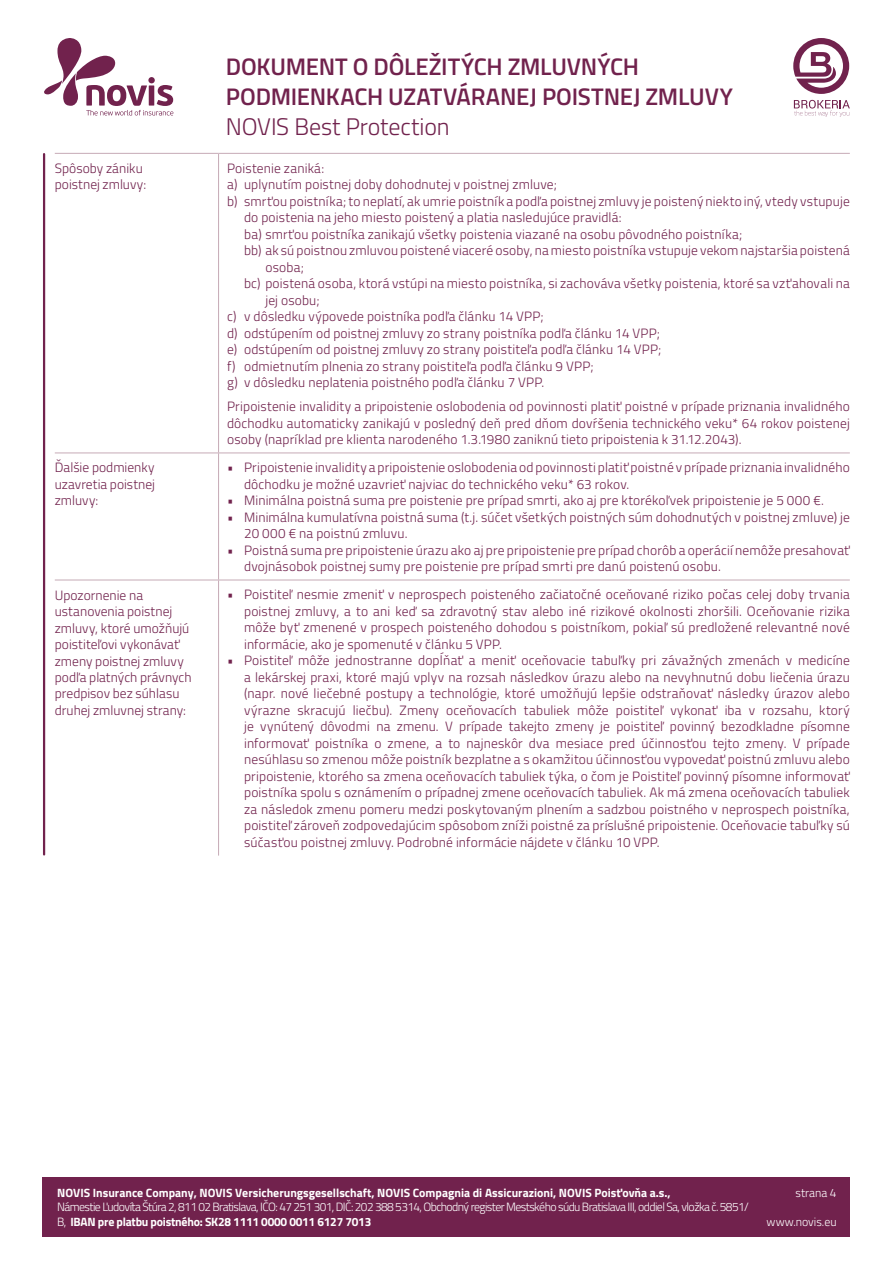
<style>
.page{position:relative;width:893px;height:1263px;background:#fff}
.page>*{position:absolute;margin:0;border:0;box-sizing:border-box;transform-origin:0 0}
.t1{font:600 24px/30px "Titillium Web";letter-spacing:-.01em;color:#71224d}
.t2{font:300 24px "Titillium Web";letter-spacing:-.005em;color:#71224d}
.t3{font:300 13.5px/16.5px "Titillium Web";letter-spacing:.01em;color:#71224d}
.t4{font:300 12px/14.4px "Titillium Web";letter-spacing:-.05em;color:#fff}
.t5{font:700 12px "Titillium Web";color:#fff}
.t6{font:300 12px "Titillium Web";color:#fff}
.s1{font-weight:700}
</style>
<div class="page">
<div style="left:43px;top:1177px;width:807px;height:60px;background:#71224d"></div>
<hr style="left:43px;top:154px;width:2px;height:700px;background:#71224d">
<hr style="left:218px;top:154px;width:1px;height:299px;background:#c6aab6">
<hr style="left:218px;top:453px;width:1px;height:127px;background:#c6aab6">
<hr style="left:218px;top:580px;width:1px;height:275px;background:#c6aab6">
<hr style="left:55px;top:453px;width:164px;height:1px;background:#c6aab6">
<hr style="left:219px;top:453px;width:631px;height:1px;background:#c6aab6">
<hr style="left:55px;top:580px;width:164px;height:1px;background:#c6aab6">
<hr style="left:219px;top:580px;width:631px;height:1px;background:#c6aab6">
<hr style="left:55px;top:153px;width:164px;height:1px;background:#c6aab6">
<hr style="left:219px;top:153px;width:631px;height:1px;background:#c6aab6">
<svg style="left:44px;top:38px;width:129px;height:77px"></svg>
<svg style="left:794px;top:100px;width:56px;height:17px"></svg>
<svg style="left:793px;top:38px;width:56px;height:56px"></svg>
<h1 class="t1" style="left:226px;top:51px;width:508px">DOKUMENT O DÔLEŽITÝCH ZMLUVNÝCH<br>PODMIENKACH UZATVÁRANEJ POISTNEJ ZMLUVY</h1>
<h1 class="t2" style="left:226px;top:110px;width:225px">NOVIS Best Protection</h1>
<p class="t3" style="left:55px;top:159px;width:93px">Spôsoby zániku poistnej zmluvy:</p>
<p class="t3" style="left:227px;top:159px;width:99px">Poistenie zaniká:</p>
<p class="t3" style="left:227px;top:176px;width:331px">a) uplynutím poistnej doby dohodnutej v poistnej zmluve;</p>
<p class="t3" style="left:227px;top:192px;width:624px">b) smrťou poistníka; to neplatí, ak umrie poistník a podľa poistnej zmluvy je poistený niekto iný, vtedy vstupuje</p>
<p class="t3" style="left:244px;top:209px;width:379px">do poistenia na jeho miesto poistený a platia nasledujúce pravidlá:</p>
<p class="t3" style="left:244px;top:225px;width:500px">ba) smrťou poistníka zanikajú všetky poistenia viazané na osobu pôvodného poistníka;</p>
<p class="t3" style="left:244px;top:242px;width:607px">bb) ak sú poistnou zmluvou poistené viaceré osoby, na miesto poistníka vstupuje vekom najstaršia poistená</p>
<p class="t3" style="left:265px;top:258px;width:40px">osoba;</p>
<p class="t3" style="left:244px;top:275px;width:607px">bc) poistená osoba, ktorá vstúpi na miesto poistníka, si zachováva všetky poistenia, ktoré sa vzťahovali na</p>
<p class="t3" style="left:265px;top:291px;width:56px">jej osobu;</p>
<p class="t3" style="left:227px;top:308px;width:318px">c) v dôsledku výpovede poistníka podľa článku 14 VPP;</p>
<p class="t3" style="left:227px;top:324px;width:435px">d) odstúpením od poistnej zmluvy zo strany poistníka podľa článku 14 VPP;</p>
<p class="t3" style="left:227px;top:341px;width:436px">e) odstúpením od poistnej zmluvy zo strany poistiteľa podľa článku 14 VPP;</p>
<p class="t3" style="left:227px;top:357px;width:368px">f) odmietnutím plnenia zo strany poistiteľa podľa článku 9 VPP;</p>
<p class="t3" style="left:227px;top:374px;width:319px">g) v dôsledku neplatenia poistného podľa článku 7 VPP.</p>
<p class="t3" style="left:227px;top:398px;width:624px;text-align:justify">Pripoistenie invalidity a pripoistenie oslobodenia od povinnosti platiť poistné v prípade priznania invalidného dôchodku automaticky zanikajú v posledný deň pred dňom dovŕšenia technického veku* 64 rokov poistenej osoby (napríklad pre klienta narodeného 1.3.1980 zaniknú tieto pripoistenia k 31.12.2043).</p>
<p class="t3" style="left:55px;top:459px;width:102px;text-align:justify">Ďalšie podmienky uzavretia poistnej zmluvy:</p>
<p class="t3" style="left:244px;top:459px;width:607px;text-indent:-17px">• Pripoistenie invalidity a pripoistenie oslobodenia od povinnosti platiť poistné v prípade priznania invalidného dôchodku je možné uzavrieť najviac do technického veku* 63 rokov.</p>
<p class="t3" style="left:227px;top:492px;width:598px">• Minimálna poistná suma pre poistenie pre prípad smrti, ako aj pre ktorékoľvek pripoistenie je 5 000 €.</p>
<p class="t3" style="left:244px;top:508px;width:607px;text-indent:-17px">• Minimálna kumulatívna poistná suma (t.j. súčet všetkých poistných súm dohodnutých v poistnej zmluve) je<br>20 000 € na poistnú zmluvu.</p>
<p class="t3" style="left:244px;top:541px;width:607px;text-indent:-17px">• Poistná suma pre pripoistenie úrazu ako aj pre pripoistenie pre prípad chorôb a operácií nemôže presahovať dvojnásobok poistnej sumy pre poistenie pre prípad smrti pre danú poistenú osobu.</p>
<p class="t3" style="left:55px;top:586px;width:138px">Upozornenie na ustanovenia poistnej zmluvy, ktoré umožňujú poistiteľovi vykonávať zmeny poistnej zmluvy podľa platných právnych predpisov bez súhlasu druhej zmluvnej strany:</p>
<p class="t3" style="left:244px;top:586px;width:607px;text-align:justify;text-indent:-17px">• Poistiteľ nesmie zmeniť v neprospech poisteného začiatočné oceňované riziko počas celej doby trvania poistnej zmluvy, a to ani keď sa zdravotný stav alebo iné rizikové okolnosti zhoršili. Oceňovanie rizika môže byť zmenené v prospech poisteného dohodou s poistníkom, pokiaľ sú predložené relevantné nové informácie, ako je spomenuté v článku 5 VPP.</p>
<p class="t3" style="left:244px;top:652px;width:607px;text-align:justify;text-indent:-17px">• Poistiteľ môže jednostranne dopĺňať a meniť oceňovacie tabuľky pri závažných zmenách v medicíne a lekárskej praxi, ktoré majú vplyv na rozsah následkov úrazu alebo na nevyhnutnú dobu liečenia úrazu (napr. nové liečebné postupy a technológie, ktoré umožňujú lepšie odstraňovať následky úrazov alebo výrazne skracujú liečbu). Zmeny oceňovacích tabuliek môže poistiteľ vykonať iba v rozsahu, ktorý je vynútený dôvodmi na zmenu. V prípade takejto zmeny je poistiteľ povinný bezodkladne písomne informovať poistníka o zmene, a to najneskôr dva mesiace pred účinnosťou tejto zmeny. V prípade nesúhlasu so zmenou môže poistník bezplatne a s okamžitou účinnosťou vypovedať poistnú zmluvu alebo pripoistenie, ktorého sa zmena oceňovacích tabuliek týka, o čom je Poistiteľ povinný písomne informovať poistníka spolu s oznámením o prípadnej zmene oceňovacích tabuliek. Ak má zmena oceňovacích tabuliek za následok zmenu pomeru medzi poskytovaným plnením a sadzbou poistného v neprospech poistníka, poistiteľ zároveň zodpovedajúcim spôsobom zníži poistné za príslušné pripoistenie. Oceňovacie tabuľky sú súčasťou poistnej zmluvy. Podrobné informácie nájdete v článku 10 VPP.</p>
<p class="t5" style="left:57px;top:1183px;width:615px">NOVIS Insurance Company, NOVIS Versicherungsgesellschaft, NOVIS Compagnia di Assicurazioni, NOVIS Poisťovňa a.s.,</p>
<p class="t4" style="left:57px;top:1199px;width:693px">Námestie Ľudovíta Štúra 2, 811 02 Bratislava, IČO: 47 251 301, DIČ: 202 388 5314, Obchodný register Mestského súdu Bratislava III, oddiel Sa, vložka č. 5851/<br>B, <span class="s1">IBAN pre platbu poistného: SK28 1111 0000 0011 6127 7013</span></p>
<p class="t4" style="left:795px;top:1185px;width:43px">strana 4</p>
<p class="t6" style="left:767px;top:1213px;width:71px">www.novis.eu</p>
</div>
